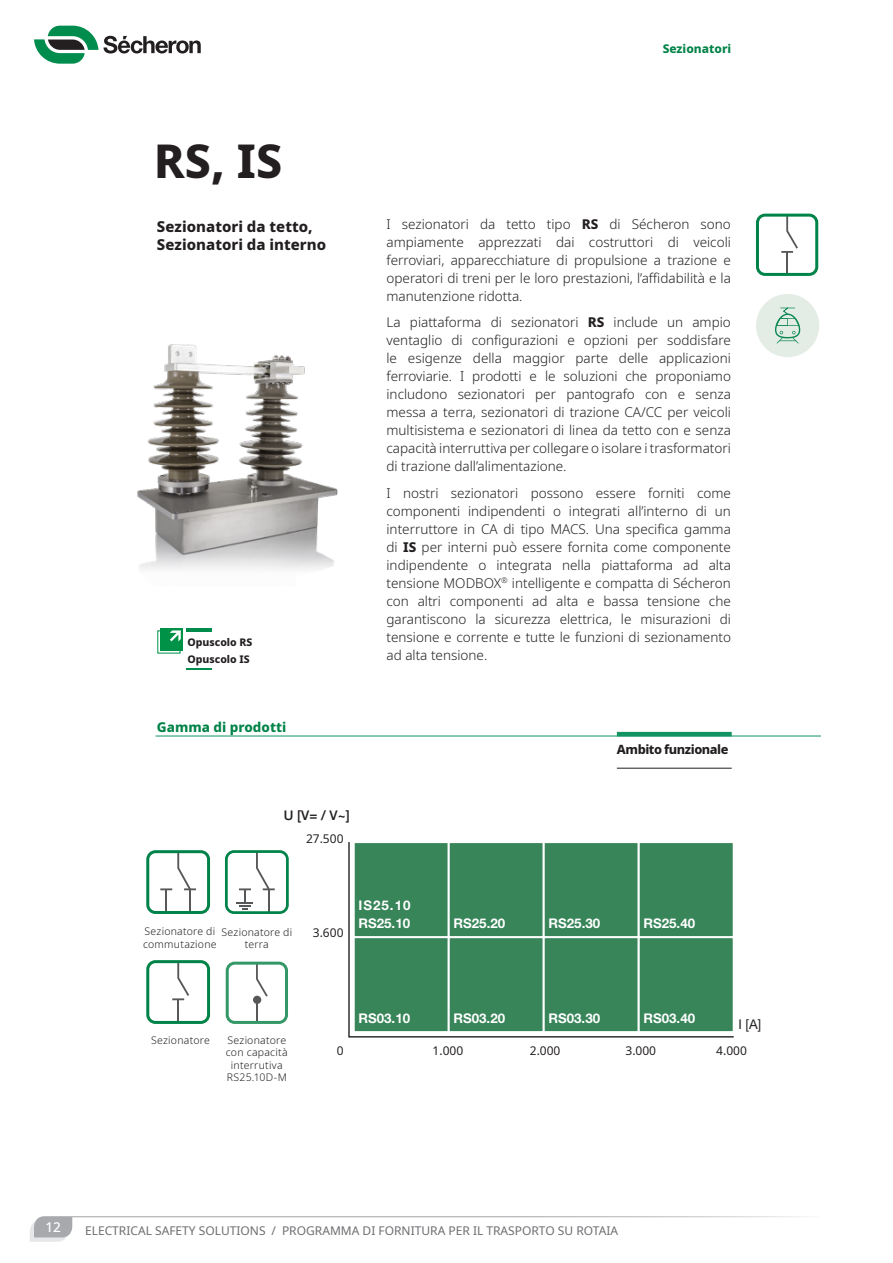
<style>
.page{position:relative;width:893px;height:1263px;background:#fff}
.page>*{position:absolute;margin:0;border:0;box-sizing:border-box;transform-origin:0 0}
.t1{font:800 46.5px "Noto Sans";color:#231f20}
.t2{font:800 15px/18px "Noto Sans";color:#231f20}
.t3{font:300 13.5px/18px "Noto Sans";color:#231f20;text-align:justify}
.t4{font:800 13.5px "Noto Sans";color:#008348}
.t5{font:500 13.5px "Noto Sans";color:#fff}
.t6{font:700 13.35px "Helvetica Neue";color:#fff}
.t7{font:500 13.35px "Helvetica Neue";color:#231f20}
.t8{font:13.35px "Helvetica Neue";color:#231f20}
.t9{font:800 12.75px "Noto Sans";letter-spacing:-.035em;color:#231f20}
.t10{font:12px "Noto Sans";color:#6c6d70}
.t11{font:12px "Noto Sans";color:#231f20}
.t12{font:800 12px "Noto Sans";color:#008348}
.t13{font:300 10.5px/12.6px "Noto Sans";letter-spacing:.02em;color:#231f20;text-align:center}
.t14{font:800 10.5px/16.8px "Noto Sans";color:#231f20}
.s1{font-weight:800}
</style>
<div class="page">
<svg style="left:34px;top:26px;width:167px;height:38px"></svg>
<svg style="left:30px;top:1216px;width:776px;height:26px"></svg>
<hr style="left:617px;top:732px;width:115px;height:4px;background:#119461">
<hr style="left:155px;top:736px;width:666px;height:1px;background:#119461">
<hr style="left:617px;top:768px;width:115px;height:1px;background:#231f20">
<img style="left:137px;top:344px;width:201px;height:226px">
<svg style="left:348px;top:842px;width:386px;height:196px"></svg>
<div style="left:354px;top:937px;width:95px;height:95px;background:#378558"></div>
<div style="left:353px;top:936px;width:97px;height:97px;border:2px solid #fff"></div>
<div style="left:449px;top:937px;width:95px;height:95px;background:#378558"></div>
<div style="left:448px;top:936px;width:97px;height:97px;border:2px solid #fff"></div>
<div style="left:544px;top:937px;width:95px;height:95px;background:#378558"></div>
<div style="left:543px;top:936px;width:97px;height:97px;border:2px solid #fff"></div>
<div style="left:639px;top:937px;width:95px;height:95px;background:#378558"></div>
<div style="left:638px;top:936px;width:97px;height:97px;border:2px solid #fff"></div>
<div style="left:354px;top:842px;width:95px;height:95px;background:#378558"></div>
<div style="left:353px;top:841px;width:97px;height:97px;border:2px solid #fff"></div>
<div style="left:449px;top:842px;width:95px;height:95px;background:#378558"></div>
<div style="left:448px;top:841px;width:97px;height:97px;border:2px solid #fff"></div>
<div style="left:544px;top:842px;width:95px;height:95px;background:#378558"></div>
<div style="left:543px;top:841px;width:97px;height:97px;border:2px solid #fff"></div>
<div style="left:639px;top:842px;width:95px;height:95px;background:#378558"></div>
<div style="left:638px;top:841px;width:97px;height:97px;border:2px solid #fff"></div>
<hr style="left:189px;top:889px;width:2px;height:24px;background:#57585a">
<hr style="left:165px;top:889px;width:2px;height:24px;background:#57585a">
<svg style="left:160px;top:854px;width:36px;height:36px"></svg>
<div style="left:146px;top:850px;width:64px;height:64px;border:3px solid #008348;border-radius:8px"></div>
<svg style="left:237px;top:854px;width:38px;height:56px"></svg>
<div style="left:225px;top:850px;width:64px;height:64px;border:3px solid #008348;border-radius:8px"></div>
<hr style="left:177px;top:999px;width:2px;height:23px;background:#57585a">
<svg style="left:172px;top:964px;width:17px;height:36px"></svg>
<div style="left:146px;top:960px;width:64px;height:64px;border:3px solid #008348;border-radius:8px"></div>
<svg style="left:256px;top:966px;width:12px;height:31px"></svg>
<hr style="left:256px;top:999px;width:2px;height:24px;background:#57585a">
<div style="left:253px;top:996px;width:8px;height:8px;background:#57585a;border-radius:50%"></div>
<div style="left:226px;top:962px;width:62px;height:62px;border:3px solid #349866;border-radius:8px"></div>
<div style="left:756px;top:294px;width:63px;height:63px;background:#e3ede5;border-radius:50%"></div>
<svg style="left:775px;top:308px;width:25px;height:35px"></svg>
<hr style="left:786px;top:252px;width:2px;height:23px;background:#57585a">
<svg style="left:781px;top:218px;width:17px;height:35px"></svg>
<div style="left:756px;top:214px;width:62px;height:62px;border:3px solid #008348;border-radius:8px"></div>
<hr style="left:186px;top:628px;width:26px;height:3px;background:#008c4d">
<svg style="left:186px;top:668px;width:26px;height:1px"></svg>
<div style="left:160px;top:628px;width:23px;height:23px;background:#009247"></div>
<svg style="left:170px;top:630px;width:11px;height:11px"></svg>
<p class="t12" style="left:663px;top:39px;width:70px">Sezionatori</p>
<h1 class="t1" style="left:154px;top:127px;width:130px">RS, IS</h1>
<p class="t2" style="left:157px;top:218px;width:171px">Sezionatori da tetto,<br>Sezionatori da interno</p>
<p class="t14" style="left:188px;top:634px;width:66px">Opuscolo RS<br>Opuscolo IS</p>
<p class="t4" style="left:157px;top:717px;width:131px">Gamma di prodotti</p>
<p class="t7" style="left:284px;top:807px;width:67px">U [V= / V~]</p>
<p class="t11" style="left:306px;top:830px;width:39px">27.500</p>
<p class="t3" style="left:386px;top:215px;width:346px">I sezionatori da tetto tipo <span class="s1">RS</span> di Sécheron sono ampiamente apprezzati dai costruttori di veicoli ferroviari, apparecchiature di propulsione a trazione e operatori di treni per le loro prestazioni, l’affidabilità e la manutenzione ridotta.</p>
<p class="t3" style="left:386px;top:314px;width:346px">La piattaforma di sezionatori <span class="s1">RS</span> include un ampio ventaglio di configurazioni e opzioni per soddisfare le esigenze della maggior parte delle applicazioni ferroviarie. I prodotti e le soluzioni che proponiamo includono sezionatori per pantografo con e senza messa a terra, sezionatori di trazione CA/CC per veicoli multisistema e sezionatori di linea da tetto con e senza capacità interruttiva per collegare o isolare i trasformatori di trazione dall’alimentazione.</p>
<p class="t3" style="left:386px;top:484px;width:346px">I nostri sezionatori possono essere forniti come componenti indipendenti o integrati all’interno di un interruttore in CA di tipo MACS. Una specifica gamma di <span class="s1">IS</span> per interni può essere fornita come componente indipendente o integrata nella piattaforma ad alta tensione MODBOX<sup>®</sup> intelligente e compatta di Sécheron con altri componenti ad alta e bassa tensione che garantiscono la sicurezza elettrica, le misurazioni di tensione e corrente e tutte le funzioni di sezionamento ad alta tensione.</p>
<p class="t9" style="left:617px;top:740px;width:113px">Ambito funzionale</p>
<p class="t13" style="left:143px;top:925px;width:75px;text-align:left">Sezionatore di commutazione</p>
<p class="t13" style="left:222px;top:926px;width:72px">Sezionatore di terra</p>
<p class="t11" style="left:313px;top:924px;width:32px">3.600</p>
<p class="t6" style="left:358px;top:897px;width:54px">IS25.10</p>
<p class="t6" style="left:358px;top:914px;width:53px">RS25.10</p>
<p class="t6" style="left:453px;top:914px;width:53px">RS25.20</p>
<p class="t6" style="left:548px;top:914px;width:53px">RS25.30</p>
<p class="t6" style="left:643px;top:914px;width:53px">RS25.40</p>
<p class="t6" style="left:358px;top:1009px;width:53px">RS03.10</p>
<p class="t6" style="left:453px;top:1009px;width:53px">RS03.20</p>
<p class="t6" style="left:548px;top:1009px;width:53px">RS03.30</p>
<p class="t6" style="left:643px;top:1009px;width:53px">RS03.40</p>
<p class="t8" style="left:738px;top:1016px;width:24px">I [A]</p>
<p class="t13" style="left:151px;top:1034px;width:60px">Sezionatore</p>
<p class="t13" style="left:226px;top:1034px;width:63px">Sezionatore con capacità interrutiva<br>RS25.10D-M</p>
<p class="t11" style="left:337px;top:1042px;width:8px">0</p>
<p class="t11" style="left:433px;top:1042px;width:32px">1.000</p>
<p class="t11" style="left:530px;top:1042px;width:32px">2.000</p>
<p class="t11" style="left:625px;top:1042px;width:32px">3.000</p>
<p class="t11" style="left:716px;top:1042px;width:32px">4.000</p>
<p class="t5" style="left:45px;top:1217px;width:17px">12</p>
<p class="t10" style="left:85px;top:1222px;width:535px">ELECTRICAL SAFETY SOLUTIONS / PROGRAMMA DI FORNITURA PER IL TRASPORTO SU ROTAIA</p>
</div>
